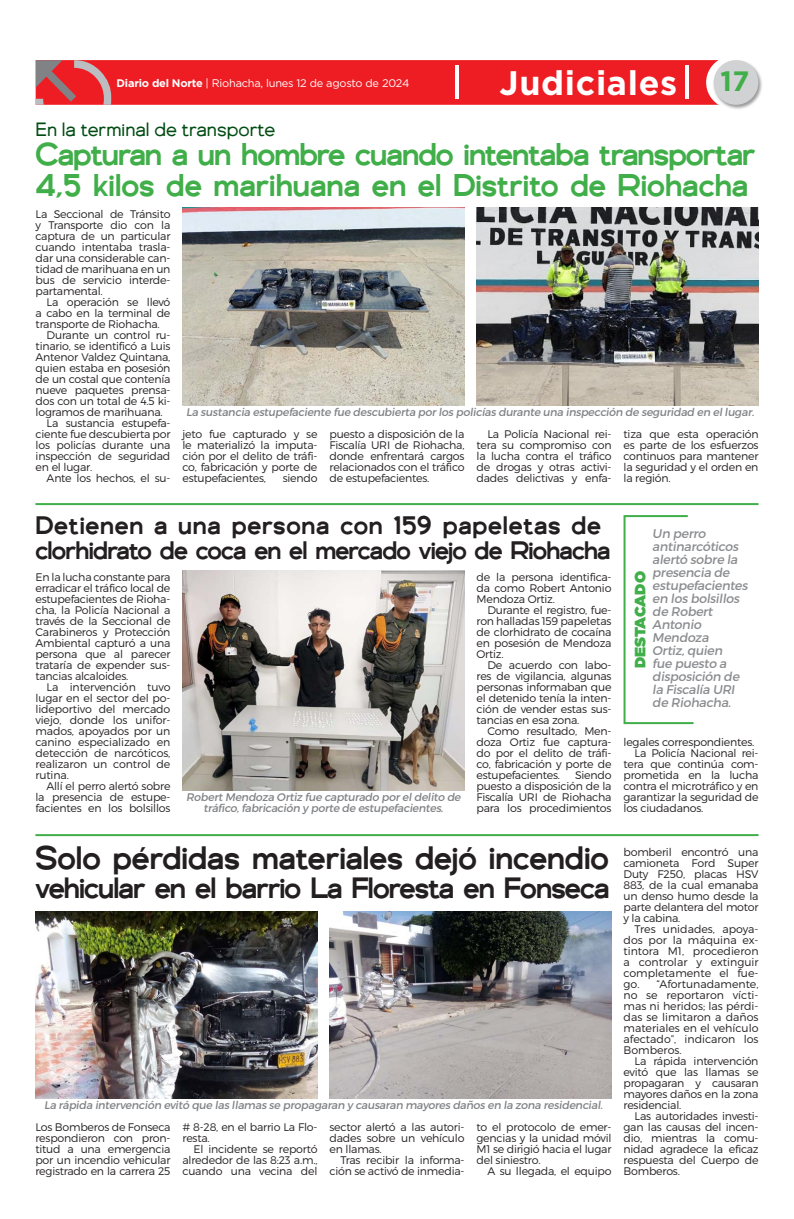
<style>
.page{position:relative;width:794px;height:1219px;background:#fff}
.page>*{position:absolute;margin:0;border:0;box-sizing:border-box;transform-origin:0 0}
.Capitular{font:700 34px "Gotham";letter-spacing:.02em;color:#fff}
.Titulo_Medio_30Pt{font:500 32px "Genova";color:#231f20}
.Título_medio_34pt{font:500 31px/31px "Genova";letter-spacing:-.03em;color:#40ae49}
.Titulo_Medio_30Pt-2{font:500 29px "Genova";letter-spacing:-.03em;color:#231f20}
.Capitular-2{font:700 28px "Gotham";color:#40ae49}
.Titulo_Medio_30Pt-3{font:500 25px "Genova";letter-spacing:-.03em;color:#231f20}
.Titulo_Medio_30Pt-4{font:500 25px "Genova";letter-spacing:.03em;color:#231f20}
.Antetitulo{font:19px "Genova";color:#004c13}
.Destacado_Segoe_Bold{font:900 15px "Gotham";color:#40ae49}
.Destacado{font:12.6px/13px "Trueno Rg It";letter-spacing:-.02em;color:#8a8c8f}
.Texto{font:11px/11px "Trueno Lt";letter-spacing:-.02em;color:#231f20;text-align:justify}
.Texto_sin_sangrias{font:11px/11px "Trueno Lt";letter-spacing:-.02em;color:#231f20;text-align:justify}
.Pié_de_foto{font:11px/11px "Trueno Rg It";letter-spacing:-.02em;color:#808285;text-align:center}
.Texto-2{font:11px "Gotham";letter-spacing:-.02em;color:#fff}
.s1{font-weight:700}
</style>
<div class="page">
<svg style="left:36px;top:60px;width:676px;height:45px;background:#eb242a"></svg>
<div style="left:712px;top:59px;width:51px;height:51px;background:#231f20;opacity:.45"></div>
<div style="left:713px;top:60px;width:45px;height:45px;background:#d1d2d4;border-radius:50%"></div>
<hr style="left:685px;top:66px;width:3px;height:33px;background:#fff">
<hr style="left:456px;top:66px;width:3px;height:33px;background:#fff">
<img style="left:182px;top:207px;width:282px;height:198px">
<img style="left:476px;top:207px;width:282px;height:198px">
<hr style="left:35px;top:503px;width:723px;height:2px;background:#40ae49">
<hr style="left:35px;top:834px;width:723px;height:2px;background:#40ae49">
<img style="left:182px;top:570px;width:282px;height:220px">
<svg style="left:623px;top:515px;width:71px;height:210px"></svg>
<img style="left:35px;top:911px;width:282px;height:187px">
<img style="left:329px;top:911px;width:282px;height:188px">
<p class="Capitular" style="left:499px;top:61px;width:179px">Judiciales</p>
<p class="Texto-2" style="left:117px;top:76px;width:294px"><span class="s1">Diario del Norte</span> | Riohacha, lunes 12 de agosto de 2024</p>
<p class="Capitular-2" style="left:720px;top:62px;width:30px">17</p>
<p class="Antetitulo" style="left:36px;top:119px;width:241px">En la terminal de transporte</p>
<p class="Título_medio_34pt" style="left:36px;top:138px;width:721px">Capturan a un hombre cuando intentaba transportar<br>4,5 kilos de marihuana en el Distrito de Riohacha</p>
<p class="Texto_sin_sangrias" style="left:36px;top:208px;width:136px">La Seccional de Tránsito y Transporte dio con la captura de un particular cuando intentaba trasla&shy;dar una considerable can&shy;tidad de marihuana en un bus de servicio interde&shy;partamental.</p>
<p class="Texto" style="left:36px;top:296px;width:136px;text-indent:11px">La operación se llevó a cabo en la terminal de transporte de Riohacha.</p>
<p class="Texto" style="left:36px;top:329px;width:136px;text-indent:11px">Durante un control ru&shy;tinario, se identificó a Luis Antenor Valdez Quintana, quien estaba en posesión de un costal que contenía nueve paquetes prensa&shy;dos con un total de 4.5 ki&shy;logramos de marihuana.</p>
<p class="Texto" style="left:36px;top:417px;width:136px;text-indent:11px">La sustancia estupefa&shy;ciente fue descubierta por los policías durante una inspección de seguridad en el lugar.</p>
<p class="Texto" style="left:47px;top:472px;width:125px">Ante los hechos, el su-</p>
<p class="Pié_de_foto" style="left:186px;top:407px;width:569px">La sustancia estupefaciente fue descubierta por los policías durante una inspección de seguridad en el lugar.</p>
<p class="Texto" style="left:182px;top:428px;width:136px">jeto fue capturado y se le materializó la imputa&shy;ción por el delito de tráfi&shy;co, fabricación y porte de estupefacientes,</p>
<p class="Texto" style="left:329px;top:428px;width:136px">puesto a disposición de la Fiscalía URI de Riohacha, donde enfrentará cargos relacionados con el tráfico de estupefacientes.</p>
<p class="Texto" style="left:476px;top:428px;width:136px;text-indent:11px">La Policía Nacional rei&shy;tera su compromiso con la lucha contra el tráfico de drogas y otras activi&shy;dades delictivas y enfa-</p>
<p class="Texto" style="left:623px;top:428px;width:136px">tiza que esta operación es parte de los esfuerzos continuos para mantener la seguridad y el orden en la región.</p>
<p class="Titulo_Medio_30Pt-4" style="left:35px;top:510px;width:567px">Detienen a una persona con 159 papeletas de</p>
<p class="Titulo_Medio_30Pt-3" style="left:35px;top:535px;width:576px">clorhidrato de coca en el mercado viejo de Riohacha</p>
<p class="Texto_sin_sangrias" style="left:35px;top:571px;width:136px">En la lucha constante para erradicar el tráfico local de estupefacientes de Rioha&shy;cha, la Policía Nacional a través de la Seccional de Carabineros y Protección Ambiental capturó a una persona que al parecer trataría de expender sus&shy;tancias alcaloides.</p>
<p class="Texto" style="left:35px;top:681px;width:136px;text-indent:11px">La intervención tuvo lugar en el sector del po&shy;lideportivo del mercado viejo, donde los unifor&shy;mados, apoyados por un canino especializado en detección de narcóticos, realizaron un control de rutina.</p>
<p class="Texto" style="left:35px;top:780px;width:136px;text-indent:11px">Allí el perro alertó sobre la presencia de estupe&shy;facientes en los bolsillos</p>
<p class="Pié_de_foto" style="left:186px;top:792px;width:276px">Robert Mendoza Ortiz fue capturado por el delito de tráfico, fabricación y porte de estupefacientes.</p>
<p class="Texto" style="left:283px;top:472px;width:36px">siendo</p>
<p class="Destacado" style="left:652px;top:527px;width:97px">Un perro antinarcóticos alertó sobre la presencia de estupefacientes en los bolsillos de Robert<br>Antonio<br>Mendoza<br>Ortiz, quien<br>fue puesto a disposición de la Fiscalía URI de Riohacha.</p>
<p class="Destacado_Segoe_Bold" style="left:629px;top:668px;width:98px;rotate:-90deg">DESTACADO</p>
<p class="Texto" style="left:476px;top:571px;width:136px">de la persona identifica&shy;da como Robert Antonio Mendoza Ortiz.</p>
<p class="Texto" style="left:476px;top:604px;width:136px;text-indent:11px">Durante el registro, fue&shy;ron halladas 159 papeletas de clorhidrato de cocaína en posesión de Mendoza Ortiz.</p>
<p class="Texto" style="left:476px;top:659px;width:136px;text-indent:11px">De acuerdo con labo&shy;res de vigilancia, algunas personas informaban que el detenido tenía la inten&shy;ción de vender estas sus&shy;tancias en esa zona.</p>
<p class="Texto" style="left:476px;top:725px;width:136px;text-indent:11px">Como resultado, Men&shy;doza Ortiz fue captura&shy;do por el delito de tráfi&shy;co, fabricación y porte de estupefacientes.</p>
<p class="Texto" style="left:623px;top:736px;width:132px">legales correspondientes.</p>
<p class="Texto" style="left:623px;top:747px;width:136px;text-indent:11px">La Policía Nacional rei&shy;tera que continúa com&shy;prometida en la lucha contra el microtráfico y en garantizar la seguridad de los ciudadanos.</p>
<p class="Texto" style="left:476px;top:769px;width:136px;text-indent:98px">Siendo puesto a disposición de la Fiscalía URI de Riohacha para los procedimientos</p>
<p class="Titulo_Medio_30Pt" style="left:35px;top:839px;width:575px">Solo pérdidas materiales dejó incendio</p>
<p class="Titulo_Medio_30Pt-2" style="left:35px;top:871px;width:576px">vehicular en el barrio La Floresta en Fonseca</p>
<p class="Pié_de_foto" style="left:44px;top:1100px;width:560px">La rápida intervención evitó que las llamas se propagaran y causaran mayores daños en la zona residencial.</p>
<p class="Texto" style="left:476px;top:1121px;width:136px">to el protocolo de emer&shy;gencias y la unidad móvil M1 se dirigió hacia el lugar del siniestro.</p>
<p class="Texto" style="left:487px;top:1165px;width:125px">A su llegada, el equipo</p>
<p class="Texto" style="left:329px;top:1121px;width:136px">sector alertó a las autori&shy;dades sobre un vehículo en llamas.</p>
<p class="Texto" style="left:329px;top:1154px;width:136px;text-align:right">Tras recibir la informa&shy;ción se activó de inmedia-</p>
<p class="Texto_sin_sangrias" style="left:35px;top:1121px;width:136px">Los Bomberos de Fonseca respondieron con pron&shy;titud a una emergencia por un incendio vehicular registrado en la carrera 25</p>
<p class="Texto_sin_sangrias" style="left:182px;top:1121px;width:136px"># 8-28, en el barrio La Flo&shy;resta.</p>
<p class="Texto" style="left:182px;top:1143px;width:136px;text-indent:11px">El incidente se reportó alrededor de las 8:23 a.m., cuando una vecina del</p>
<p class="Texto" style="left:623px;top:846px;width:136px">bomberil encontró una camioneta Ford Super Duty F250, placas HSV 883, de la cual emanaba un denso humo desde la parte delantera del motor y la cabina.</p>
<p class="Texto" style="left:623px;top:923px;width:136px;text-indent:11px">Tres unidades, apoya&shy;dos por la máquina ex&shy;tintora M1, procedieron a controlar y extinguir completamente el fue&shy;go. “Afortunadamente, no se reportaron vícti&shy;mas ni heridos; las pérdi&shy;das se limitaron a daños materiales en el vehículo afectado”, indicaron los Bomberos.</p>
<p class="Texto" style="left:623px;top:1055px;width:136px;text-indent:11px">La rápida intervención evitó que las llamas se propagaran y causaran mayores daños en la zona residencial.</p>
<p class="Texto" style="left:623px;top:1110px;width:136px;text-indent:11px">Las autoridades investi&shy;gan las causas del incen&shy;dio, mientras la comu&shy;nidad agradece la eficaz respuesta del Cuerpo de Bomberos.</p>
</div>
